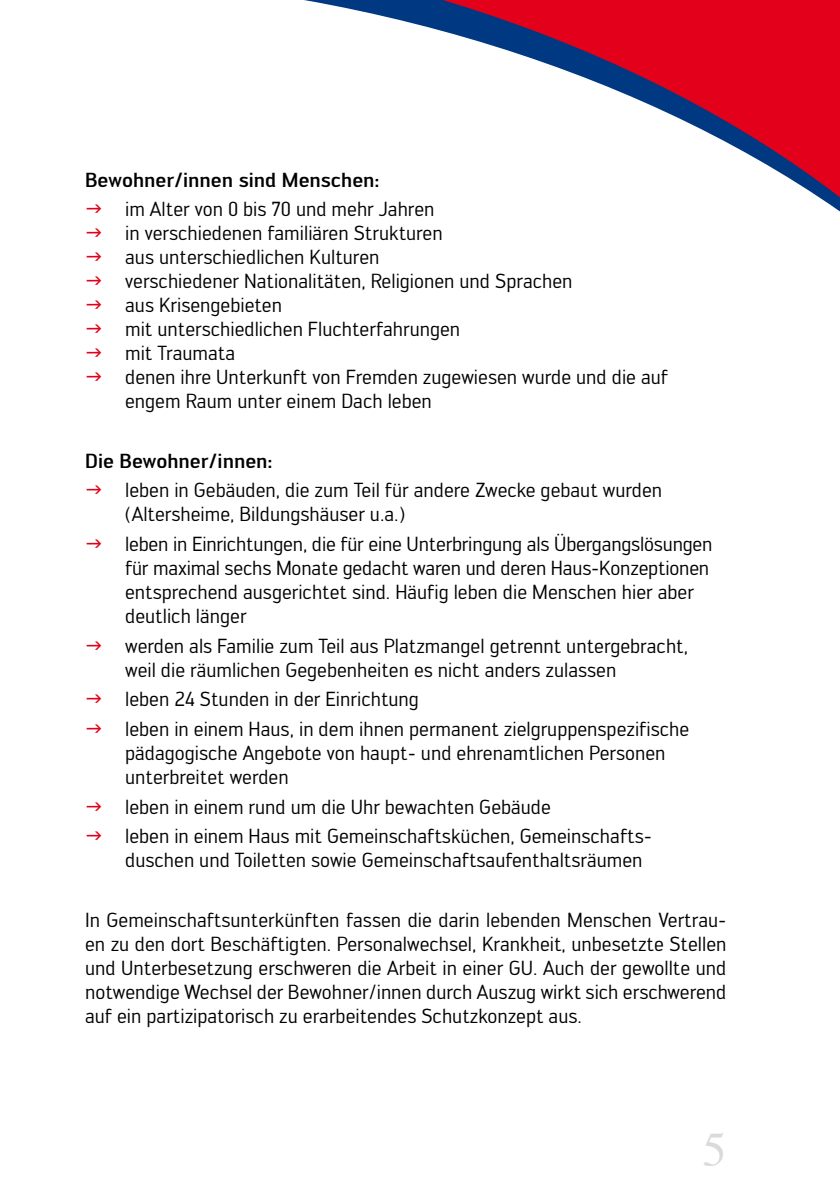
<style>
.page{position:relative;width:840px;height:1191px;background:#fff}
.page>*{position:absolute;margin:0;border:0;box-sizing:border-box;transform-origin:0 0}
.t1{font:48px "Times";color:#d9dadb}
.t2{font:20px/24px "Engel";color:#000}
.t3{font:500 20px "Engel";color:#000}
</style>
<div class="page">
<svg style="left:304px;top:0;width:535px;height:211px"></svg>
<p class="t3" style="left:85px;top:168px;width:296px">Bewohner/innen sind Menschen:</p>
<p class="t2" style="left:125px;top:197px;width:544px">im Alter von 0 bis 70 und mehr Jahren<br>in verschiedenen familiären Strukturen<br>aus unterschiedlichen Kulturen<br>verschiedener Nationalitäten, Religionen und Sprachen<br>aus Krisengebieten<br>mit unterschiedlichen Fluchterfahrungen<br>mit Traumata<br>denen ihre Unterkunft von Fremden zugewiesen wurde und die auf engem Raum unter einem Dach leben</p>
<p class="t3" style="left:85px;top:449px;width:189px">Die Bewohner/innen:</p>
<p class="t2" style="left:125px;top:478px;width:538px">leben in Gebäuden, die zum Teil für andere Zwecke gebaut wurden (Altersheime, Bildungshäuser u.a.)</p>
<p class="t2" style="left:125px;top:532px;width:588px">leben in Einrichtungen, die für eine Unterbringung als Übergangslösungen für maximal sechs Monate gedacht waren und deren Haus-Konzeptionen entsprechend ausgerichtet sind. Häufig leben die Menschen hier aber deutlich länger</p>
<p class="t2" style="left:125px;top:633px;width:564px">werden als Familie zum Teil aus Platzmangel getrennt untergebracht, weil die räumlichen Gegebenheiten es nicht anders zulassen</p>
<p class="t2" style="left:125px;top:684px;width:565px;line-height:29.6px">leben 24 Stunden in der Einrichtung<br>leben in einem Haus, in dem ihnen permanent zielgruppenspezifische</p>
<p class="t2" style="left:125px;top:741px;width:541px">pädagogische Angebote von haupt- und ehrenamtlichen Personen unterbreitet werden</p>
<p class="t2" style="left:125px;top:792px;width:528px;line-height:29.6px">leben in einem rund um die Uhr bewachten Gebäude<br>leben in einem Haus mit Gemeinschaftsküchen, Gemeinschafts-</p>
<p class="t2" style="left:125px;top:848px;width:518px">duschen und Toiletten sowie Gemeinschaftsaufenthaltsräumen</p>
<p class="t2" style="left:85px;top:907px;width:642px;text-align:justify">In Gemeinschaftsunterkünften fassen die darin lebenden Menschen Vertrau&shy;en zu den dort Beschäftigten. Personalwechsel, Krankheit, unbesetzte Stellen und Unterbesetzung erschweren die Arbeit in einer GU. Auch der gewollte und notwendige Wechsel der Bewohner/innen durch Auszug wirkt sich erschwerend auf ein partizipatorisch zu erarbeitendes Schutzkonzept aus.</p>
<h1 class="t1" style="left:702px;top:1105px;width:25px">5</h1>
</div>
